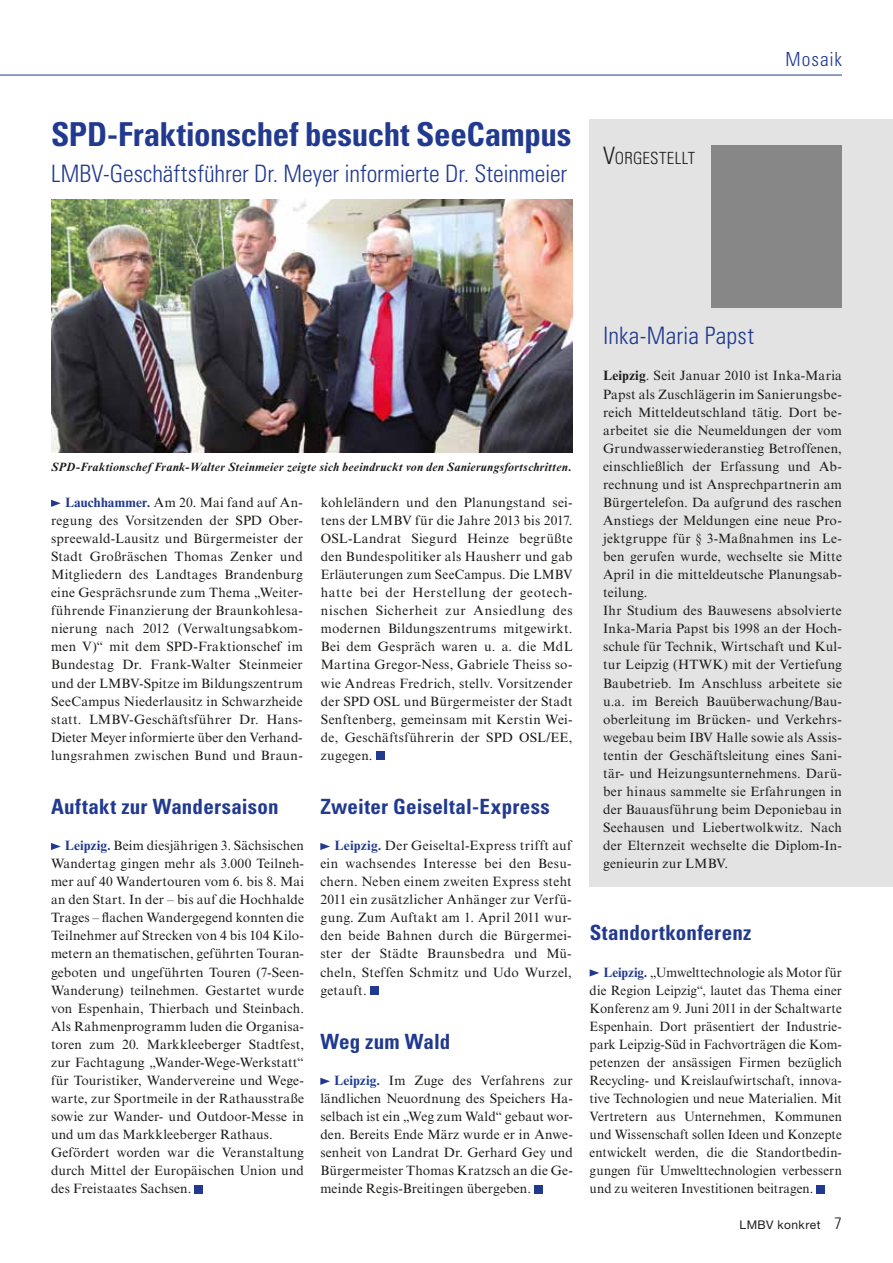
<style>
.page{position:relative;width:893px;height:1263px;background:#fff}
.page>*{position:absolute;margin:0;border:0;box-sizing:border-box;transform-origin:0 0}
.t1{font:700 condensed 33px "Univers LT Std";letter-spacing:-.01em;color:#213a8f}
.t2{font:300 condensed 24px "Univers LT Std";color:#213a8f}
.t3{font:700 condensed 21px "Univers LT Std";letter-spacing:.01em;color:#213a8f}
.t4{font:300 condensed 19.5px "Univers LT Std";letter-spacing:.05em;color:#213a8f}
.t5{font:300 condensed 16.8px "Univers LT Std";letter-spacing:.015em;color:#1d1d1b}
.t6{font:13.5px/18px "Times New Roman MT Std";letter-spacing:.015em;color:#1d1d1b;text-align:justify}
.t7{font:italic 700 12px "Times New Roman MT Std";letter-spacing:.015em;color:#1d1d1b}
.t8{font:12px "Helvetica Neue LT Std";letter-spacing:.04em;color:#1d1d1b}
.s1{font-size:24px}
.s2{font-weight:700;color:#213a8f}
.s3{font-weight:700}
.s4{font-family:"Univers LT Std";font-weight:300;font-stretch:condensed;font-size:16.5px}
</style>
<div class="page">
<hr style="left:0;top:75px;width:842px;height:1px;background:#213a8f">
<div style="left:590px;top:119px;width:303px;height:767px;background:#e3e3e3"></div>
<div style="left:711px;top:146px;width:131px;height:162px;background:#878787"></div>
<img style="left:51px;top:200px;width:522px;height:253px">
<svg style="left:51px;top:500px;width:10px;height:7px"></svg>
<div style="left:376px;top:751px;width:9px;height:9px;background:#213a8f"></div>
<svg style="left:590px;top:969px;width:9px;height:7px"></svg>
<div style="left:816px;top:1185px;width:9px;height:8px;background:#213a8f"></div>
<svg style="left:320px;top:1078px;width:10px;height:7px"></svg>
<div style="left:534px;top:1185px;width:9px;height:8px;background:#213a8f"></div>
<svg style="left:320px;top:843px;width:10px;height:7px"></svg>
<div style="left:370px;top:986px;width:9px;height:8px;background:#213a8f"></div>
<svg style="left:51px;top:843px;width:10px;height:7px"></svg>
<div style="left:195px;top:1185px;width:8px;height:8px;background:#213a8f"></div>
<h1 class="t1" style="left:51px;top:114px;width:522px">SPD-Fraktionschef besucht SeeCampus</h1>
<h2 class="t2" style="left:51px;top:159px;width:518px">LMBV-Geschäftsführer Dr. Meyer informierte Dr. Steinmeier</h2>
<p class="t5" style="left:603px;top:148px;width:94px"><span class="s1">V</span>ORGESTELLT</p>
<h3 class="t4" style="left:786px;top:47px;width:58px">Mosaik</h3>
<p class="t7" style="left:51px;top:459px;width:522px">SPD-Fraktionschef Frank-Walter Steinmeier zeigte sich beeindruckt von den Sanierungsfortschritten.</p>
<p class="t6" style="left:51px;top:493px;width:253px;text-indent:14px"><span class="s2">Lauchhammer.</span> Am 20. Mai fand auf An&shy;regung des Vorsitzenden der SPD Ober&shy;spreewald-Lausitz und Bürgermeister der Stadt Großräschen Thomas Zenker und Mitgliedern des Landtages Brandenburg eine Gesprächsrunde zum Thema „Weiter&shy;führende Finanzierung der Braunkohlesa&shy;nierung nach 2012 (Verwaltungsabkom&shy;men V)“ mit dem SPD-Fraktionschef im Bundestag Dr. Frank-Walter Steinmeier und der LMBV-Spitze im Bildungszentrum SeeCampus Niederlausitz in Schwarzheide statt. LMBV-Geschäftsführer Dr. Hans-Dieter Meyer informierte über den Verhand&shy;lungsrahmen zwischen Bund und Braun-</p>
<p class="t6" style="left:321px;top:493px;width:253px">kohleländern und den Planungstand sei&shy;tens der LMBV für die Jahre 2013 bis 2017.<br>OSL-Landrat Siegurd Heinze begrüßte den Bundespolitiker als Hausherr und gab Erläuterungen zum SeeCampus. Die LMBV hatte bei der Herstellung der geotech&shy;nischen Sicherheit zur Ansiedlung des modernen Bildungszentrums mitgewirkt.<br>Bei dem Gespräch waren u. a. die MdL Martina Gregor-Ness, Gabriele Theiss so&shy;wie Andreas Fredrich, stellv. Vorsitzender der SPD OSL und Bürgermeister der Stadt Senftenberg, gemeinsam mit Kerstin Wei&shy;de, Geschäftsführerin der SPD OSL/EE, zugegen.</p>
<h3 class="t3" style="left:51px;top:793px;width:229px">Auftakt zur Wandersaison</h3>
<p class="t6" style="left:51px;top:836px;width:255px;text-align:left;text-indent:14px"><span class="s2">Leipzig.</span> Beim diesjährigen 3. Sächsischen Wandertag gingen mehr als 3.000 Teilneh&shy;mer auf 40 Wandertouren vom 6. bis 8. Mai an den Start. In der – bis auf die Hochhalde Trages – flachen Wandergegend konnten die Teilnehmer auf Strecken von 4 bis 104 Kilo&shy;metern an thematischen, geführten Touran&shy;geboten und ungeführten Touren (7-Seen-Wanderung) teilnehmen. Gestartet wurde von Espenhain, Thierbach und Steinbach.<br>Als Rahmenprogramm luden die Organisa&shy;toren zum 20. Markkleeberger Stadtfest, zur Fachtagung „Wander-Wege-Werkstatt“ für Touristiker, Wandervereine und Wege&shy;warte, zur Sportmeile in der Rathausstraße sowie zur Wander- und Outdoor-Messe in und um das Markkleeberger Rathaus.<br>Gefördert worden war die Veranstaltung durch Mittel der Europäischen Union und des Freistaates Sachsen.</p>
<h3 class="t3" style="left:320px;top:793px;width:231px">Zweiter Geiseltal-Express</h3>
<p class="t6" style="left:320px;top:836px;width:253px;text-indent:14px"><span class="s2">Leipzig.</span> Der Geiseltal-Express trifft auf ein wachsendes Interesse bei den Besu&shy;chern. Neben einem zweiten Express steht 2011 ein zusätzlicher Anhänger zur Verfü&shy;gung. Zum Auftakt am 1. April 2011 wur&shy;den beide Bahnen durch die Bürgermei&shy;ster der Städte Braunsbedra und Mü&shy;cheln, Steffen Schmitz und Udo Wurzel, getauft.</p>
<h3 class="t3" style="left:320px;top:1028px;width:132px">Weg zum Wald</h3>
<p class="t6" style="left:320px;top:1071px;width:254px;text-indent:14px"><span class="s2">Leipzig.</span> Im Zuge des Verfahrens zur ländlichen Neuordnung des Speichers Ha&shy;selbach ist ein „Weg zum Wald“ gebaut wor&shy;den. Bereits Ende März wurde er in Anwe&shy;senheit von Landrat Dr. Gerhard Gey und Bürgermeister Thomas Kratzsch an die Ge&shy;meinde Regis-Breitingen übergeben.</p>
<h2 class="t2" style="left:603px;top:321px;width:152px">Inka-Maria Papst</h2>
<p class="t6" style="left:603px;top:367px;width:240px;text-align:left"><span class="s3">Leipzig</span>. Seit Januar 2010 ist Inka-Maria Papst als Zuschlägerin im Sanierungsbe&shy;reich Mitteldeutschland tätig. Dort be&shy;arbeitet sie die Neumeldungen der vom Grundwasserwiederanstieg Betroffenen, einschließlich der Erfassung und Ab&shy;rechnung und ist Ansprechpartnerin am Bürgertelefon. Da aufgrund des raschen Anstiegs der Meldungen eine neue Pro&shy;jektgruppe für § 3-Maßnahmen ins Le&shy;ben gerufen wurde, wechselte sie Mitte April in die mitteldeutsche Planungsab&shy;teilung.<br>Ihr Studium des Bauwesens absolvierte Inka-Maria Papst bis 1998 an der Hoch&shy;schule für Technik, Wirtschaft und Kul&shy;tur Leipzig (HTWK) mit der Vertiefung Baubetrieb. Im Anschluss arbeitete sie u.a. im Bereich Bauüberwachung/Bau&shy;oberleitung im Brücken- und Verkehrs&shy;wegebau beim IBV Halle sowie als Assis&shy;tentin der Geschäftsleitung eines Sani&shy;tär- und Heizungsunternehmens. Darü&shy;ber hinaus sammelte sie Erfahrungen in der Bauausführung beim Deponiebau in Seehausen und Liebertwolkwitz. Nach der Elternzeit wechselte die Diplom-In&shy;genieurin zur LMBV.</p>
<h3 class="t3" style="left:590px;top:920px;width:163px">Standortkonferenz</h3>
<p class="t6" style="left:590px;top:963px;width:254px;text-indent:14px"><span class="s2">Leipzig.</span> „Umwelttechnologie als Motor für die Region Leipzig“, lautet das Thema einer Konferenz am 9. Juni 2011 in der Schaltwarte Espenhain. Dort präsentiert der Industrie&shy;park Leipzig-Süd in Fachvorträgen die Kom&shy;petenzen der ansässigen Firmen bezüglich Recycling- und Kreislaufwirtschaft, innova&shy;tive Technologien und neue Materialien. Mit Vertretern aus Unternehmen, Kommunen und Wissenschaft sollen Ideen und Konzepte entwickelt werden, die die Standortbedin&shy;gungen für Umwelttechnologien verbessern und zu weiteren Investitionen beitragen.</p>
<p class="t8" style="left:739px;top:1218px;width:104px">LMBV konkret <span class="s4">7</span></p>
</div>
